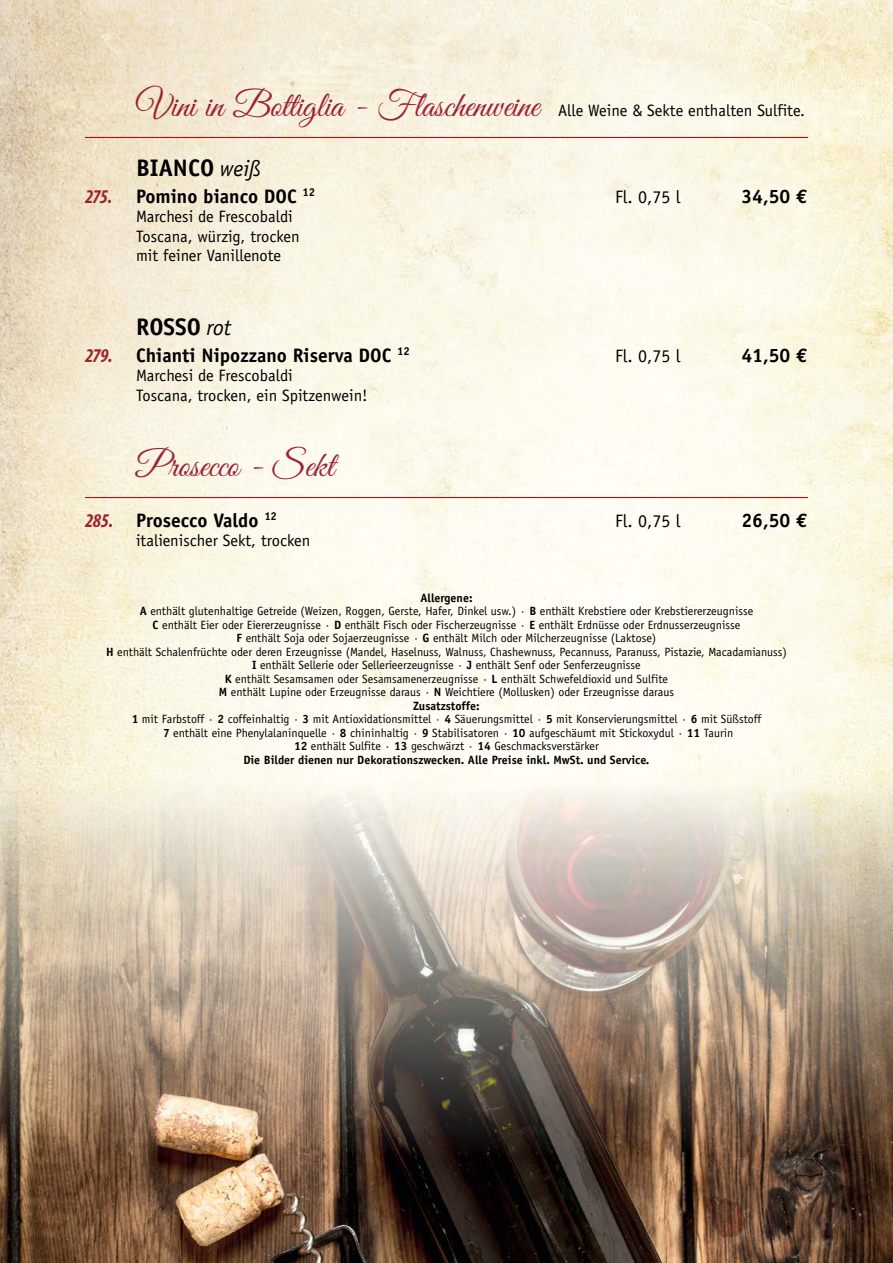
<style>
.page{position:relative;width:893px;height:1263px;background:#fff}
.page>*{position:absolute;margin:0;border:0;box-sizing:border-box;transform-origin:0 0}
.t1{font:36px "Great Vibes";color:#9b2235}
.t2{font:700 24px "Officina Sans";color:#000}
.t3{font:700 19.5px "Officina Sans";color:#000}
.t4{font:18px "Officina Sans";color:#000}
.t5{font:16.5px/19.5px "Officina Sans";color:#000}
.t6{font:12px/13.5px "Officina Sans";color:#000;text-align:center}
.s1{font-family:"Great Vibes";font-size:36px;color:#9b2235}
.s2{font-weight:400;font-style:italic;font-size:22.5px}
.s3{font-family:"Myriad Pro";font-style:italic;font-stretch:condensed;color:#9b2235}
.s4{font-family:"Euro Mono"}
.s5{font-weight:700}
</style>
<div class="page">
<img style="left:0;top:0;width:893px;height:734px">
<hr style="left:85px;top:137px;width:723px;height:1px;background:#b4100e">
<hr style="left:85px;top:497px;width:723px;height:1px;background:#b4100e">
<img style="left:0;top:734px;width:893px;height:529px">
<h3 class="t5" style="left:136px;top:100px;width:670px"><span class="s1">Vini in Bottiglia - Flaschenweine</span> Alle Weine &amp; Sekte enthalten Sulfite.</h3>
<h2 class="t2" style="left:136px;top:153px;width:126px">BIANCO <span class="s2">weiß</span></h2>
<h3 class="t3" style="left:85px;top:184px;width:232px"><span class="s3">275.</span> Pomino bianco DOC <sup>12</sup></h3>
<h3 class="t4" style="left:615px;top:186px;width:67px">Fl. 0,75 l</h3>
<h3 class="t3" style="left:741px;top:184px;width:68px">34,50 <span class="s4">E</span></h3>
<h3 class="t5" style="left:136px;top:207px;width:165px">Marchesi de Frescobaldi<br>Toscana, würzig, trocken mit feiner Vanillenote</h3>
<h2 class="t2" style="left:136px;top:312px;width:97px">ROSSO <span class="s2">rot</span></h2>
<h3 class="t3" style="left:85px;top:343px;width:326px"><span class="s3">279.</span> Chianti Nipozzano Riserva DOC <sup>12</sup></h3>
<h3 class="t4" style="left:615px;top:345px;width:67px">Fl. 0,75 l</h3>
<h3 class="t3" style="left:741px;top:343px;width:68px">41,50 <span class="s4">E</span></h3>
<h3 class="t5" style="left:136px;top:366px;width:233px">Marchesi de Frescobaldi<br>Toscana, trocken, ein Spitzenwein!</h3>
<h1 class="t1" style="left:136px;top:445px;width:200px">Prosecco - Sekt</h1>
<h3 class="t3" style="left:85px;top:508px;width:193px"><span class="s3">285.</span> Prosecco Valdo <sup>12</sup></h3>
<h3 class="t4" style="left:615px;top:510px;width:67px">Fl. 0,75 l</h3>
<h3 class="t3" style="left:741px;top:508px;width:68px">26,50 <span class="s4">E</span></h3>
<h3 class="t5" style="left:136px;top:531px;width:176px">italienischer Sekt, trocken</h3>
<p class="t6" style="left:106px;top:591px;width:682px"><span class="s5">Allergene:<br>A</span> enthält glutenhaltige Getreide (Weizen, Roggen, Gerste, Hafer, Dinkel usw.) · <span class="s5">B</span> enthält Krebstiere oder Krebstiererzeugnisse<br><span class="s5">C</span> enthält Eier oder Eiererzeugnisse · <span class="s5">D</span> enthält Fisch oder Fischerzeugnisse · <span class="s5">E</span> enthält Erdnüsse oder Erdnusserzeugnisse<br><span class="s5">F</span> enthält Soja oder Sojaerzeugnisse · <span class="s5">G</span> enthält Milch oder Milcherzeugnisse (Laktose)<br><span class="s5">H</span> enthält Schalenfrüchte oder deren Erzeugnisse (Mandel, Haselnuss, Walnuss, Chashewnuss, Pecannuss, Paranuss, Pistazie, Macadamianuss)<br><span class="s5">I</span> enthält Sellerie oder Sellerieerzeugnisse · <span class="s5">J</span> enthält Senf oder Senferzeugnisse<br><span class="s5">K</span> enthält Sesamsamen oder Sesamsamenerzeugnisse · <span class="s5">L</span> enthält Schwefeldioxid und Sulfite<br><span class="s5">M</span> enthält Lupine oder Erzeugnisse daraus · <span class="s5">N</span> Weichtiere (Mollusken) oder Erzeugnisse daraus<br><span class="s5">Zusatzstoffe:<br>1</span> mit Farbstoff · <span class="s5">2</span> coffeinhaltig · <span class="s5">3</span> mit Antioxidationsmittel · <span class="s5">4</span> Säuerungsmittel · <span class="s5">5</span> mit Konservierungsmittel · <span class="s5">6</span> mit Süßstoff<br><span class="s5">7</span> enthält eine Phenylalaninquelle · <span class="s5">8</span> chininhaltig · <span class="s5">9</span> Stabilisatoren · <span class="s5">10</span> aufgeschäumt mit Stickoxydul · <span class="s5">11</span> Taurin<br><span class="s5">12</span> enthält Sulfite · <span class="s5">13</span> geschwärzt · <span class="s5">14</span> Geschmacksverstärker<br><span class="s5">Die Bilder dienen nur Dekorationszwecken. Alle Preise inkl. MwSt. und Service.</span></p>
</div>
